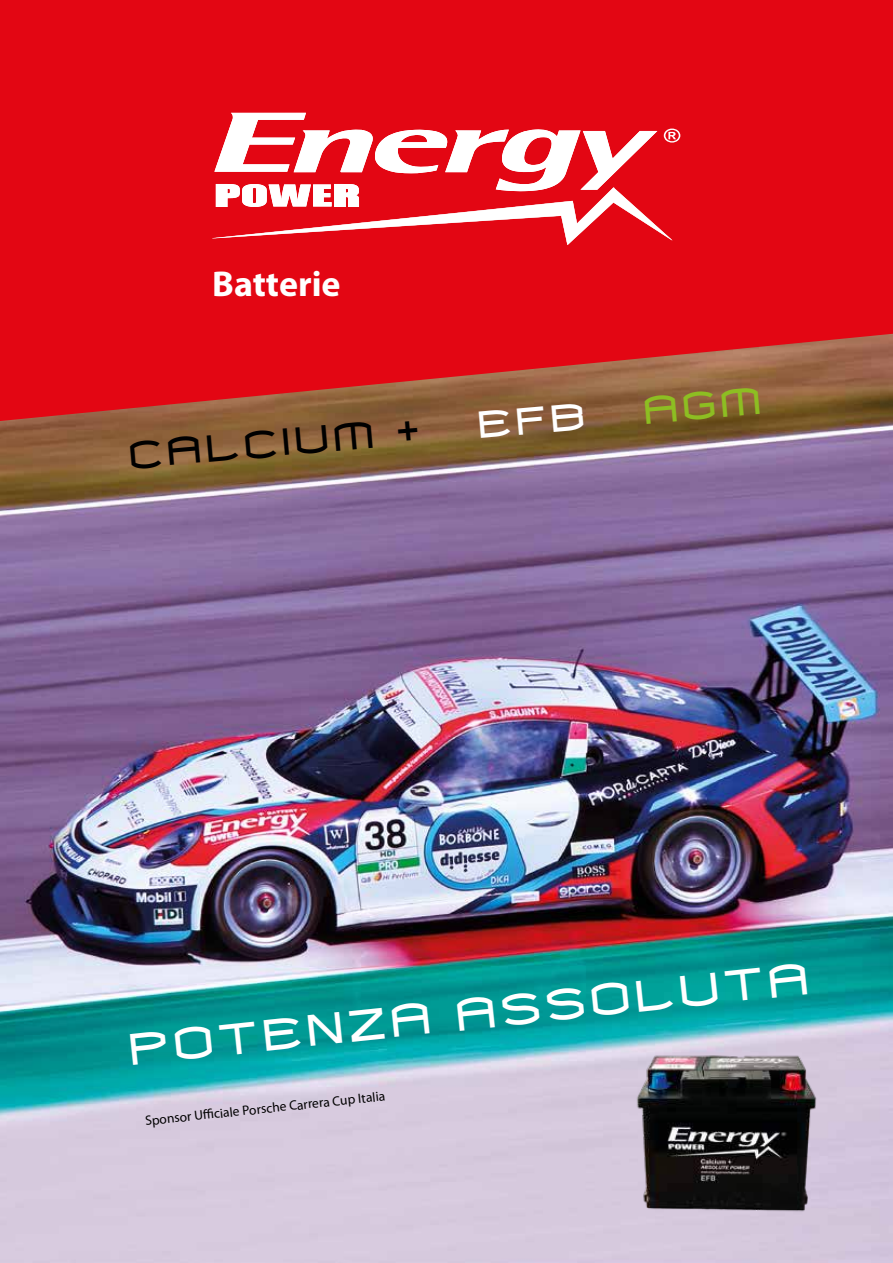
<style>
.page{position:relative;width:893px;height:1263px;background:#fff}
.page>*{position:absolute;margin:0;border:0;box-sizing:border-box;transform-origin:0 0}
.t1{font:700 36px "Myriad Pro";color:#fff}
.t2{font:900 31.5px "Chord";color:#fff}
.t3{font:900 27px "Chord";color:#000}
.t4{font:13.5px "Myriad Pro";color:#000}
</style>
<div class="page">
<img style="left:0;top:421px;width:893px;height:842px">
<svg style="left:0;top:0;width:893px;height:421px;background:#da1018"></svg>
<img style="left:625px;top:1037px;width:197px;height:183px">
<svg style="left:212px;top:113px;width:468px;height:132px"></svg>
<svg style="left:479px;top:403px;width:105px;height:35px;background:#865d3a"></svg>
<svg style="left:644px;top:387px;width:116px;height:36px;background:#875f34"></svg>
<h1 class="t1" style="left:212px;top:260px;width:130px">Batterie</h1>
<h3 class="t3" style="left:129px;top:444px;width:290px;rotate:-5deg">CALCIUM +</h3>
<h2 class="t2" style="left:130px;top:1036px;width:681px;rotate:-6deg">POTENZA ASSOLUTA</h2>
<p class="t4" style="left:144px;top:1113px;width:243px;rotate:-6deg">Sponsor Uffi ciale Porsche Carrera Cup Italia</p>
</div>
